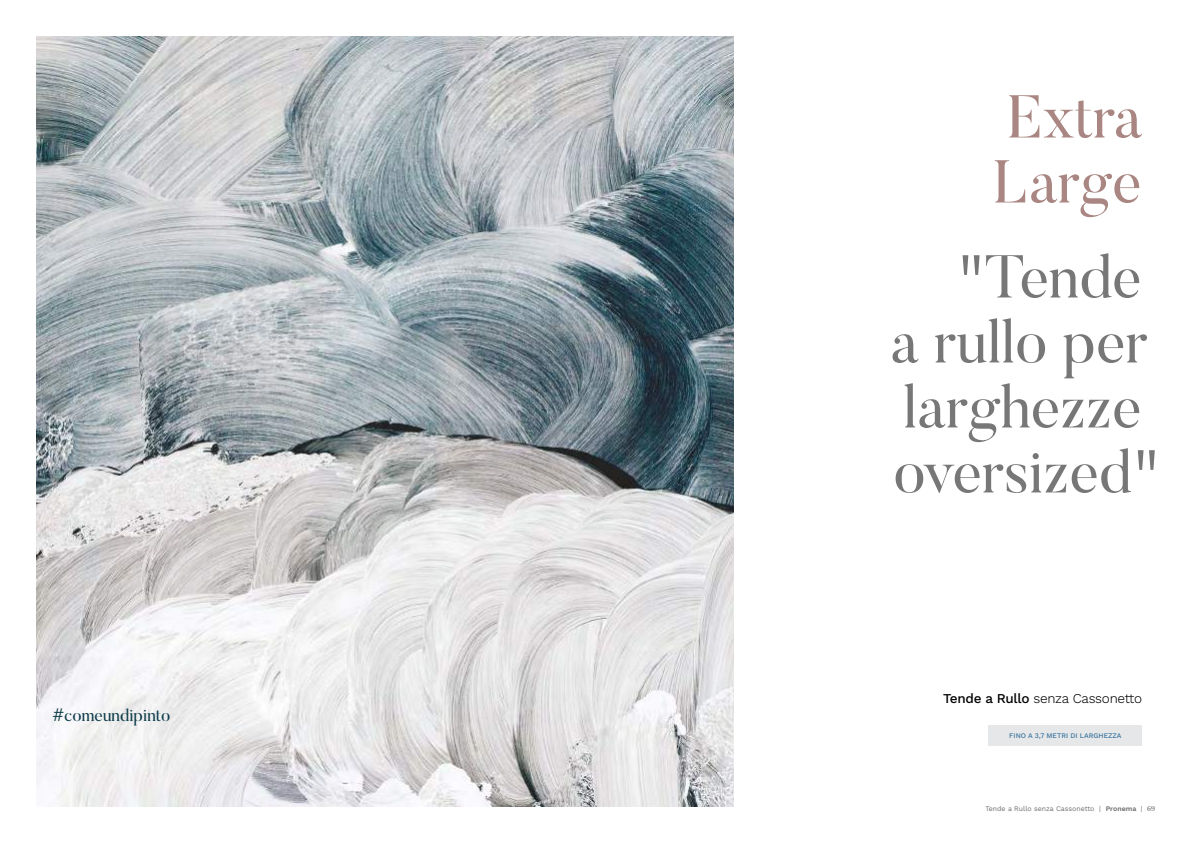
<style>
.page{position:relative;width:1191px;height:842px;background:#fff}
.page>*{position:absolute;margin:0;border:0;box-sizing:border-box;transform-origin:0 0}
.t1{font:60px/65px "Butler";color:#767776}
.t2{font:60px/65px "Butler";color:#a98681}
.t3{font:17px "Butler";color:#0d3c4a}
.t4{font:300 13.5px "Work Sans";letter-spacing:-.02em;color:#000}
.t5{font:7px "Work Sans";color:#6d6e70}
.t6{font:500 7px "Work Sans";color:#37739e}
.s1{font-weight:500}
.s2{font-weight:600}
.s3{font-family:"Butler";font-weight:500}
</style>
<div class="page">
<img style="left:36px;top:36px;width:698px;height:770px">
<div style="left:988px;top:725px;width:154px;height:20px;background:#e6e7e8"></div>
<h2 class="t3" style="left:52px;top:704px;width:120px">#comeundipinto</h2>
<h1 class="t2" style="left:992px;top:84px;width:152px">Extra<br>Large</h1>
<h1 class="t1" style="left:890px;top:244px;width:271px;text-indent:66px">"Tende a rullo per larghezze oversized"</h1>
<h3 class="t4" style="left:943px;top:691px;width:200px"><span class="s1">Tende a Rullo</span> senza Cassonetto</h3>
<p class="t6" style="left:1009px;top:731px;width:114px">FINO A 3,7 METRI DI LARGHEZZA</p>
<p class="t5" style="left:985px;top:804px;width:171px">Tende a Rullo senza Cassonetto | <span class="s2">Pronema</span> | <span class="s3">69</span></p>
</div>
